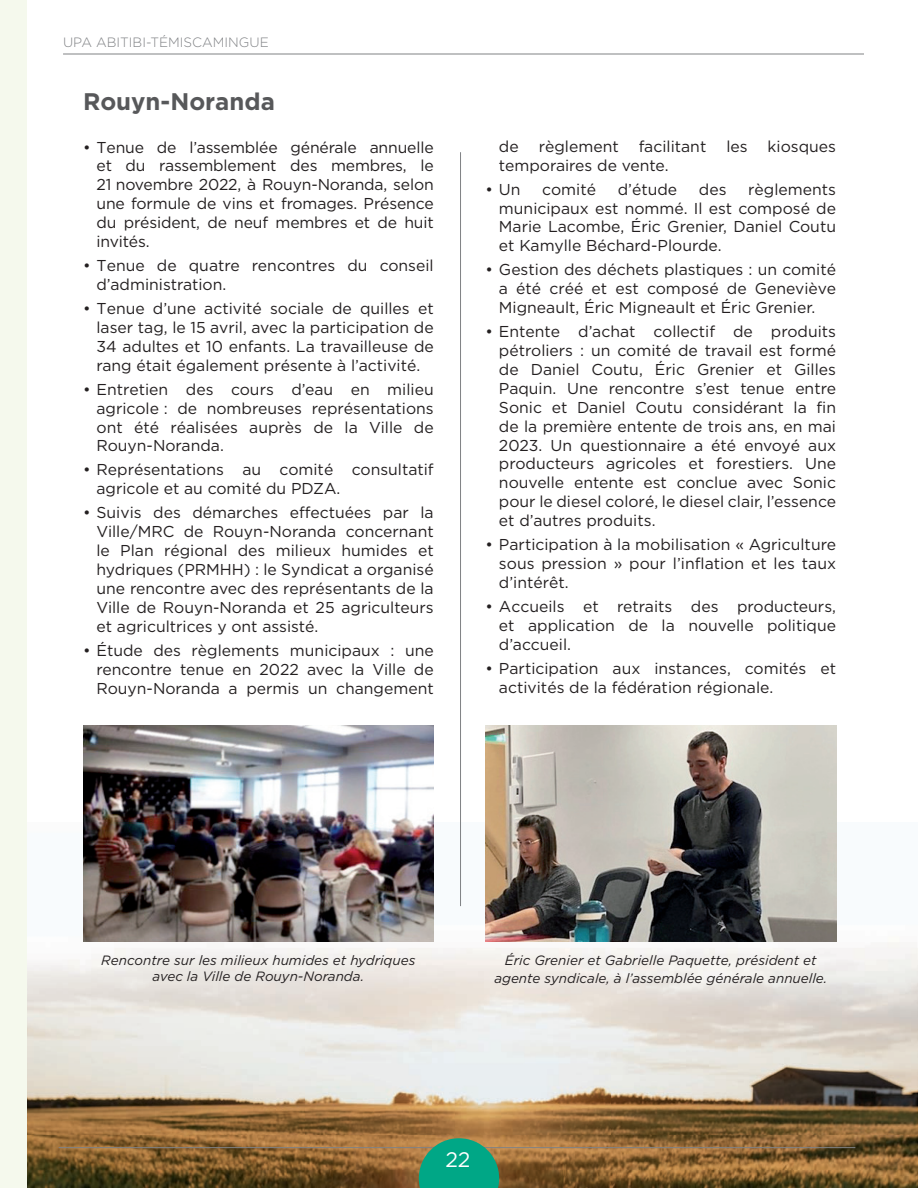
<style>
.page{position:relative;width:918px;height:1188px;background:#fff}
.page>*{position:absolute;margin:0;border:0;box-sizing:border-box;transform-origin:0 0}
.t1{font:700 24px "Gotham";color:#57585a}
.t2{font:21px "Gotham";color:#fff}
.t3{font:15.75px/18.9px "Gotham";color:#231f20;text-align:justify}
.t4{font:italic 13.5px/16.2px "Gotham";color:#231f20;text-align:center}
.t5{font:300 13.5px "Gotham";color:#808285}
</style>
<div class="page">
<img style="left:27px;top:822px;width:891px;height:366px">
<div style="left:0;top:0;width:27px;height:1188px;background:#f5f9ed"></div>
<hr style="left:63px;top:54px;width:801px;height:1px;background:#808285">
<hr style="left:460px;top:152px;width:1px;height:754px;background:#808285">
<hr style="left:59px;top:1147px;width:796px;height:1px;background:#808285">
<svg style="left:419px;top:1138px;width:80px;height:50px;background:#20a17c"></svg>
<img style="left:83px;top:725px;width:351px;height:216px">
<img style="left:485px;top:725px;width:351px;height:216px">
<p class="t5" style="left:63px;top:35px;width:207px">UPA ABITIBI-TÉMISCAMINGUE</p>
<h1 class="t1" style="left:83px;top:87px;width:193px">Rouyn-Noranda</h1>
<p class="t3" style="left:97px;top:137px;width:339px;text-indent:-13px">• Tenue de l’assemblée générale annuelle et du rassemblement des membres, le 21 novembre 2022, à rouyn-noranda, selon une formule de vins et fromages. présence du président, de neuf membres et de huit invités.</p>
<p class="t3" style="left:97px;top:256px;width:339px;text-indent:-13px">• Tenue de quatre rencontres du conseil d’administration.</p>
<p class="t3" style="left:97px;top:299px;width:339px;text-indent:-13px">• Tenue d’une activité sociale de quilles et laser tag, le 15 avril, avec la participation de 34 adultes et 10 enfants. la travailleuse de rang était également présente à l’activité.</p>
<p class="t3" style="left:97px;top:379px;width:339px;text-indent:-13px">• entretien des cours d’eau en milieu agricole : de nombreuses représentations ont été réalisées auprès de la Ville de rouyn-noranda.</p>
<p class="t3" style="left:97px;top:460px;width:339px;text-indent:-13px">• représentations au comité consultatif agricole et au comité du pdZa.</p>
<p class="t3" style="left:97px;top:503px;width:339px;text-indent:-13px">• suivis des démarches effectuées par la Ville/Mrc de rouyn-noranda concernant le plan régional des milieux humides et hydriques (prMHH) : le syndicat a organisé une rencontre avec des représentants de la Ville de rouyn-noranda et 25 agriculteurs et agricultrices y ont assisté.</p>
<p class="t3" style="left:97px;top:640px;width:339px;text-indent:-13px">• étude des règlements municipaux : une rencontre tenue en 2022 avec la Ville de rouyn-noranda a permis un changement</p>
<p class="t3" style="left:499px;top:136px;width:21px">de</p>
<p class="t3" style="left:539px;top:136px;width:81px">règlement</p>
<p class="t3" style="left:639px;top:136px;width:69px">facilitant</p>
<p class="t3" style="left:726px;top:136px;width:23px">les</p>
<p class="t3" style="left:768px;top:136px;width:70px">kiosques</p>
<p class="t3" style="left:499px;top:155px;width:171px">temporaires de vente.</p>
<p class="t3" style="left:485px;top:179px;width:37px">• un</p>
<p class="t3" style="left:542px;top:179px;width:55px">comité</p>
<p class="t3" style="left:618px;top:179px;width:61px">d’étude</p>
<p class="t3" style="left:699px;top:179px;width:29px">des</p>
<p class="t3" style="left:499px;top:179px;width:339px;text-indent:249px">règlements municipaux est nommé. il est composé de Marie lacombe, éric grenier, daniel coutu et Kamylle béchard-plourde.</p>
<p class="t3" style="left:499px;top:260px;width:339px;text-indent:-13px">• gestion des déchets plastiques : un comité a été créé et est composé de geneviève Migneault, éric Migneault et éric grenier.</p>
<p class="t3" style="left:499px;top:322px;width:339px;text-indent:-13px">• entente d’achat collectif de produits pétroliers : un comité de travail est formé de daniel coutu, éric grenier et gilles paquin. une rencontre s’est tenue entre sonic et daniel coutu considérant la fin de la première entente de trois ans, en mai 2023. un questionnaire a été envoyé aux producteurs agricoles et forestiers. une nouvelle entente est conclue avec sonic pour le diesel coloré, le diesel clair, l’essence et d’autres produits.</p>
<p class="t3" style="left:499px;top:535px;width:339px;text-indent:-13px">• participation à la mobilisation « agriculture sous pression » pour l’inflation et les taux d’intérêt.</p>
<p class="t3" style="left:499px;top:597px;width:339px;text-indent:-13px">• accueils et retraits des producteurs, et application de la nouvelle politique d’accueil.</p>
<p class="t3" style="left:499px;top:658px;width:339px;text-indent:-13px">• participation aux instances, comités et activités de la fédération régionale.</p>
<p class="t4" style="left:101px;top:952px;width:316px">Rencontre sur les milieux humides et hydriques avec la Ville de Rouyn-Noranda.</p>
<p class="t4" style="left:494px;top:950px;width:334px;line-height:18.9px">Éric Grenier et Gabrielle Paquette, président et agente syndicale, à l’assemblée générale annuelle.</p>
<h2 class="t2" style="left:445px;top:1148px;width:27px">22</h2>
</div>
